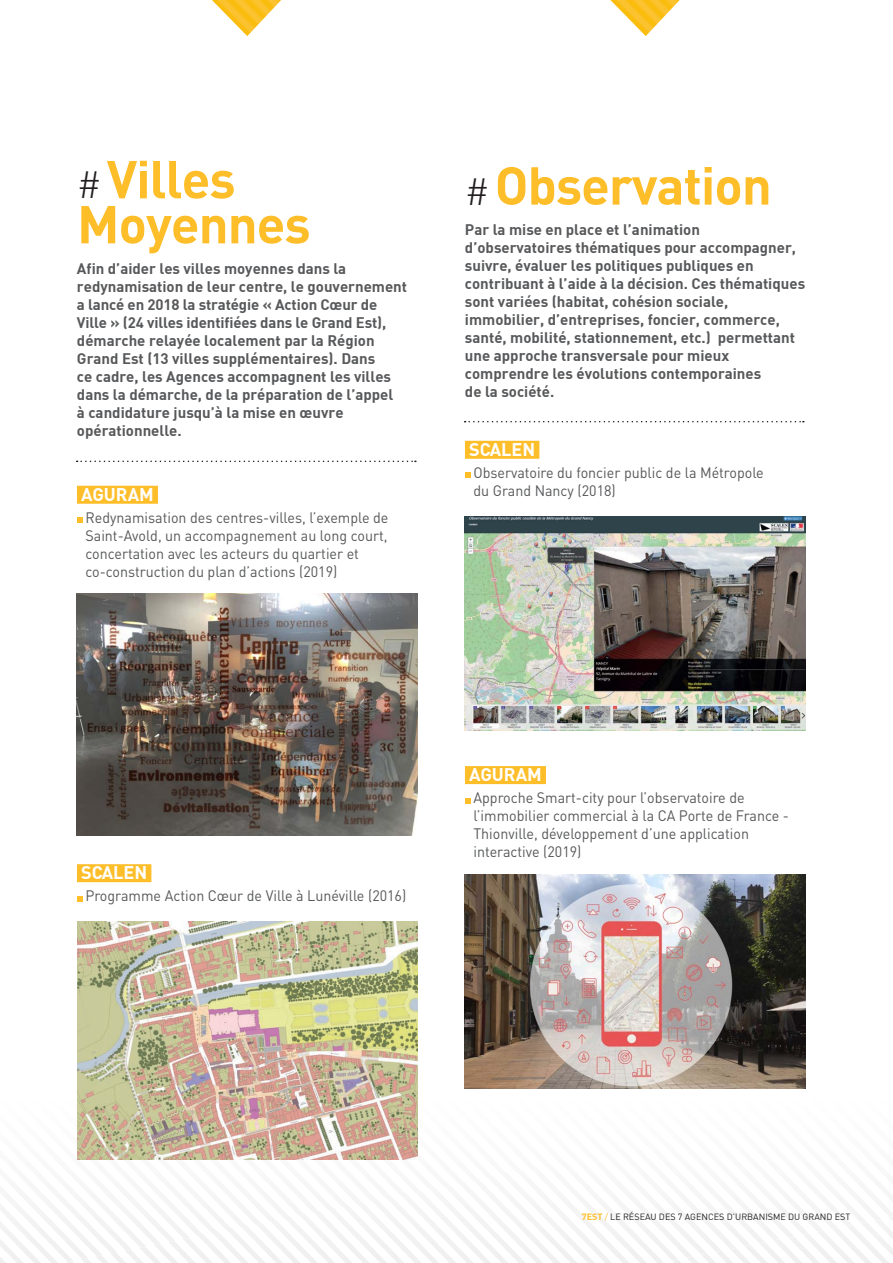
<style>
.page{position:relative;width:893px;height:1263px;background:#fff}
.page>*{position:absolute;margin:0;border:0;box-sizing:border-box;transform-origin:0 0}
.t1{font:52.5px/45px "DIN Bold";letter-spacing:-.02em;color:#febe2a}
.t2{font:700 18px "DIN";color:#fff}
.t3{font:15px/18px "DIN Bold";color:#57585a}
.t4{font:15px/18px "DIN";color:#57585a;scale:.95 1}
.t5{font:9px "DIN";color:#231f20}
.s1{font-family:"DIN";font-weight:300;font-size:37.5px;color:#231f20}
.s2{font-weight:700;color:#febe2a}
.s3{color:#febe2a}
</style>
<div class="page">
<svg style="left:610px;top:0;width:70px;height:36px"></svg>
<svg style="left:212px;top:0;width:69px;height:36px"></svg>
<div style="left:0;top:1095px;width:893px;height:168px;background:linear-gradient(to right,#fbfbfb,#fcfcfc)"></div>
<div style="left:465px;top:441px;width:74px;height:18px;background:#febe2a"></div>
<svg style="left:465px;top:473px;width:5px;height:5px"></svg>
<img style="left:465px;top:516px;width:340px;height:215px">
<div style="left:465px;top:766px;width:81px;height:18px;background:#febe2a"></div>
<svg style="left:465px;top:798px;width:5px;height:5px"></svg>
<img style="left:465px;top:874px;width:340px;height:214px">
<svg style="left:465px;top:421px;width:339px;height:1px"></svg>
<div style="left:77px;top:486px;width:81px;height:18px;background:#febe2a"></div>
<svg style="left:77px;top:518px;width:5px;height:5px"></svg>
<img style="left:77px;top:593px;width:340px;height:242px">
<svg style="left:77px;top:461px;width:339px;height:1px"></svg>
<div style="left:77px;top:864px;width:74px;height:18px;background:#febe2a"></div>
<svg style="left:77px;top:896px;width:5px;height:5px"></svg>
<img style="left:77px;top:922px;width:340px;height:238px">
<h1 class="t1" style="left:77px;top:155px;width:235px"><span class="s1">#</span> Villes<br>Moyennes</h1>
<p class="t3" style="left:77px;top:259px;width:332px">Afin d’aider les villes moyennes dans la redynamisation de leur centre, le gouvernement a lancé en 2018 la stratégie « Action Cœur de Ville » (24 villes identifiées dans le Grand Est), démarche relayée localement par la Région Grand Est (13 villes supplémentaires). Dans<br>ce cadre, les Agences accompagnent les villes dans la démarche, de la préparation de l’appel<br>à candidature jusqu’à la mise en œuvre opérationnelle.</p>
<p class="t2" style="left:81px;top:482px;width:74px">AGURAM</p>
<p class="t4" style="left:85px;top:508px;width:320px">Redynamisation des centres-villes, l’exemple de Saint-Avold, un accompagnement au long court, concertation avec les acteurs du quartier et co-construction du plan d’actions (2019)</p>
<h1 class="t1" style="left:465px;top:161px;width:308px"><span class="s1">#</span> Observation</h1>
<p class="t3" style="left:465px;top:220px;width:342px">Par la mise en place et l’animation d’observatoires thématiques pour accompagner, suivre, évaluer les politiques publiques en contribuant à l’aide à la décision. Ces thématiques sont variées (habitat, cohésion sociale, immobilier, d’entreprises, foncier, commerce, santé, mobilité, stationnement, etc.) permettant une approche transversale pour mieux comprendre les évolutions contemporaines<br>de la société.</p>
<p class="t2" style="left:469px;top:437px;width:68px">SCALEN</p>
<p class="t4" style="left:473px;top:463px;width:307px">Observatoire du foncier public de la Métropole du Grand Nancy (2018)</p>
<p class="t2" style="left:81px;top:861px;width:68px">SCALEN</p>
<p class="t4" style="left:85px;top:887px;width:339px">Programme Action Cœur de Ville à Lunéville (2016)</p>
<p class="t2" style="left:469px;top:763px;width:74px">AGURAM</p>
<p class="t4" style="left:473px;top:789px;width:334px">Approche Smart-city pour l’observatoire de l’immobilier commercial à la CA Porte de France - Thionville, développement d’une application interactive (2019)</p>
<p class="t5" style="left:582px;top:1211px;width:270px"><span class="s2">7EST</span> <span class="s3">/</span> LE RÉSEAU DES 7 AGENCES D’URBANISME DU GRAND EST</p>
</div>
